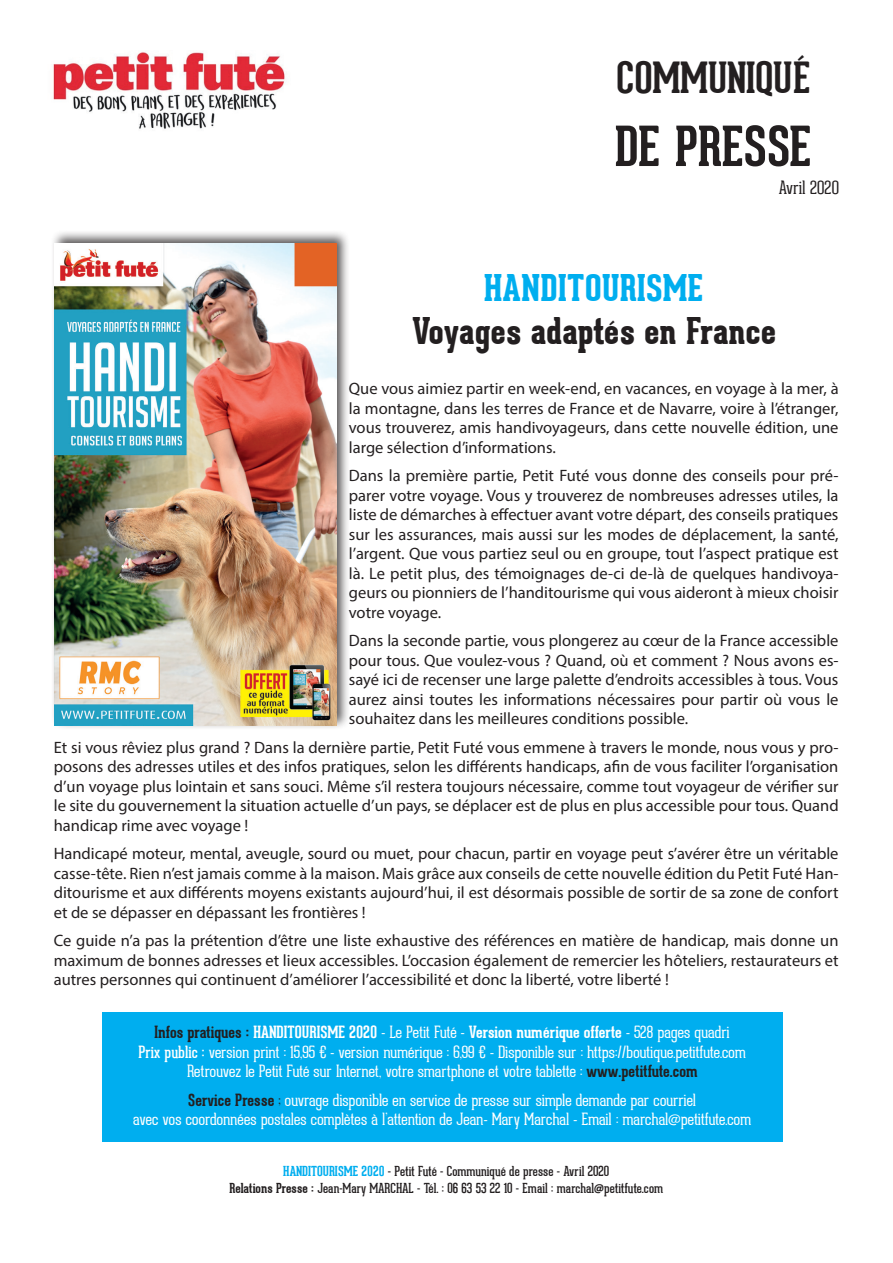
<style>
.page{position:relative;width:893px;height:1263px;background:#fff}
.page>*{position:absolute;margin:0;border:0;box-sizing:border-box;transform-origin:0 0}
.t1{font:700 54px "Geared Slab";color:#231f20}
.t2{font:700 42px "Geared Slab";color:#231f20}
.t3{font:800 36px "Geared Slab";color:#231f20}
.t4{font:800 36px "Geared Slab";color:#00aeef}
.t5{font:100 18px "Geared Slab";color:#231f20}
.t6{font:16.5px/19.5px "Myriad Pro";color:#231f20;text-align:justify}
.t7{font:100 16.5px/19.5px "Geared Slab";letter-spacing:-.005em;color:#fff;text-align:center}
.t8{font:13.5px/16.5px "Geared Slab";color:#231f20;text-align:center}
.s1{font-weight:700;color:#231f20}
.s2{font-weight:700}
.s3{font-weight:400}
.s4{color:#231f20}
.s5{font-weight:700;color:#00aeef}
</style>
<div class="page">
<img style="left:53px;top:51px;width:233px;height:78px">
<div style="left:102px;top:1012px;width:680px;height:129px;background:#00aeef"></div>
<div style="left:50px;top:230px;width:301px;height:500px;background:#231f20;opacity:.75"></div>
<img style="left:54px;top:244px;width:282px;height:482px">
<h2 class="t2" style="left:617px;top:52px;width:195px">COMMUNIQUÉ</h2>
<h1 class="t1" style="left:615px;top:112px;width:198px">DE PRESSE</h1>
<p class="t5" style="left:779px;top:177px;width:62px">Avril 2020</p>
<h3 class="t4" style="left:484px;top:267px;width:221px">HANDITOURISME</h3>
<h3 class="t3" style="left:412px;top:310px;width:366px">Voyages adaptés en France</h3>
<p class="t6" style="left:349px;top:378px;width:491px">Que vous aimiez partir en week-end, en vacances, en voyage à la mer, à la montagne, dans les terres de France et de Navarre, voire à l’étranger, vous trouverez, amis handivoyageurs, dans cette nouvelle édition, une large sélection d’informations.</p>
<p class="t6" style="left:349px;top:465px;width:491px">Dans la première partie, Petit Futé vous donne des conseils pour pré&shy;parer votre voyage. Vous y trouverez de nombreuses adresses utiles, la liste de démarches à effectuer avant votre départ, des conseils pratiques sur les assurances, mais aussi sur les modes de déplacement, la santé, l’argent. Que vous partiez seul ou en groupe, tout l’aspect pratique est là. Le petit plus, des témoignages de-ci de-là de quelques handivoya&shy;geurs ou pionniers de l’handitourisme qui vous aideront à mieux choisir votre voyage.</p>
<p class="t6" style="left:349px;top:630px;width:491px">Dans la seconde partie, vous plongerez au cœur de la France accessible pour tous. Que voulez-vous ? Quand, où et comment ? Nous avons es&shy;sayé ici de recenser une large palette d’endroits accessibles à tous. Vous aurez ainsi toutes les informations nécessaires pour partir où vous le souhaitez dans les meilleures conditions possible.</p>
<p class="t6" style="left:54px;top:737px;width:786px">Et si vous rêviez plus grand ? Dans la dernière partie, Petit Futé vous emmene à travers le monde, nous vous y pro&shy;posons des adresses utiles et des infos pratiques, selon les différents handicaps, afin de vous faciliter l’organisation d’un voyage plus lointain et sans souci. Même s’il restera toujours nécessaire, comme tout voyageur de vérifier sur le site du gouvernement la situation actuelle d’un pays, se déplacer est de plus en plus accessible pour tous. Quand handicap rime avec voyage !</p>
<p class="t6" style="left:54px;top:843px;width:786px">Handicapé moteur, mental, aveugle, sourd ou muet, pour chacun, partir en voyage peut s’avérer être un véritable casse-tête. Rien n’est jamais comme à la maison. Mais grâce aux conseils de cette nouvelle édition du Petit Futé Han&shy;ditourisme et aux différents moyens existants aujourd’hui, il est désormais possible de sortir de sa zone de confort et de se dépasser en dépassant les frontières !</p>
<p class="t6" style="left:54px;top:930px;width:786px">Ce guide n’a pas la prétention d’être une liste exhaustive des références en matière de handicap, mais donne un maximum de bonnes adresses et lieux accessibles. L’occasion également de remercier les hôteliers, restaurateurs et autres personnes qui continuent d’améliorer l’accessibilité et donc la liberté, votre liberté !</p>
<p class="t7" style="left:138px;top:1023px;width:609px"><span class="s1">Infos pratiques :</span> <span class="s2">HANDITOURISME 2020</span> - Le Petit Futé - <span class="s2">Version numérique offerte</span> - 528 pages quadri<br><span class="s3">Prix public :</span> version print : 15,95 € - version numérique : 6,99 € - Disponible sur : https://boutique.petitfute.com<br>Retrouvez le Petit Futé sur Internet, votre smartphone et votre tablette : <span class="s1">www.petitfute.com</span></p>
<p class="t7" style="left:133px;top:1090px;width:620px"><span class="s1">Service Presse</span> <span class="s4">;</span> ouvrage disponible en service de presse sur simple demande par courriel<br>avec vos coordonnées postales complètes à l’attention de Jean- Mary Marchal - Email : marchal@petitfute.com</p>
<p class="t8" style="left:229px;top:1163px;width:435px"><span class="s5">HANDITOURISME 2020</span> - Petit Futé - Communiqué de presse - Avril 2020<br><span class="s2">Relations Presse :</span> Jean-Mary MARCHAL - Tél. : 06 63 53 22 10 - Email : marchal@petitfute.com</p>
</div>
